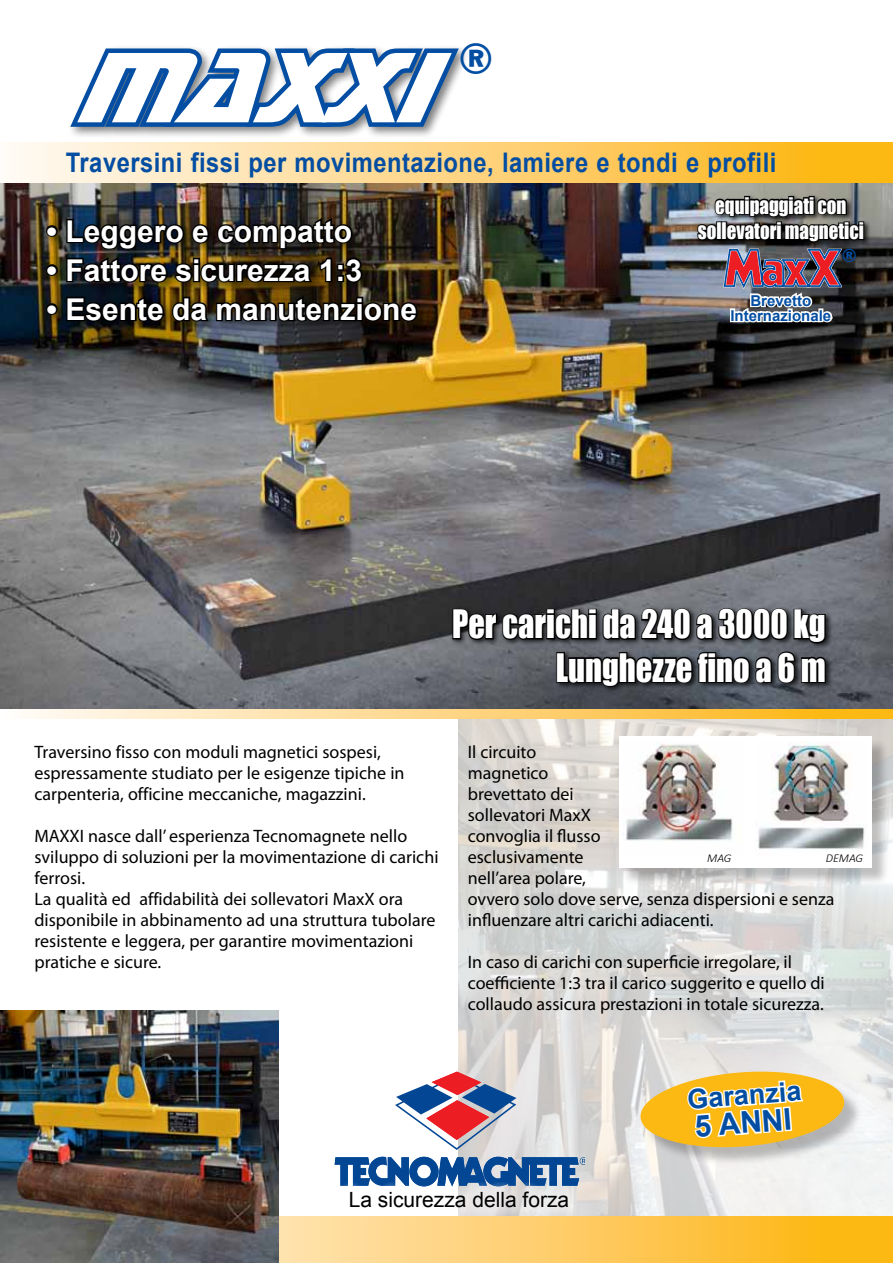
<style>
.page{position:relative;width:893px;height:1263px;background:#fff}
.page>*{position:absolute;margin:0;border:0;box-sizing:border-box;transform-origin:0 0}
.t1{font:800 105px "Sonic Cut Thru BT";letter-spacing:-.01em;color:#fff}
.t2{font:800 42px "Sonic Cut Thru BT";color:#034ea2}
.t3{font:36px/43.2px "Impact";color:#fff;text-align:right;scale:.9 1}
.t4{font:700 30px "Arial";color:#fff}
.t5{font:700 30px "Arial";color:#034ea2}
.t6{font:700 27px "Arial";letter-spacing:.02em;color:#034ea2;scale:.88 1}
.t7{font:700 27px "Arial";letter-spacing:.02em;color:#034ea2}
.t8{font:21px/25.5px "Impact";color:#fff;text-align:center;scale:.9 1}
.t9{font:21px "Arial";color:#000}
.t10{font:18px/21px "Myriad Pro";color:#000}
.t11{font:800 18px "Sonic Cut Thru BT";color:#034ea2}
.t12{font:700 15px/15px "Arial";color:#034ea2;text-align:center}
.t13{font:italic 300 12px "Calibri";color:#000}
</style>
<div class="page">
<img style="left:459px;top:718px;width:434px;height:499px">
<svg style="left:335px;top:1157px;width:250px;height:29px;background:#4676ad"></svg>
<svg style="left:395px;top:1071px;width:121px;height:79px"></svg>
<img style="left:0;top:183px;width:893px;height:526px">
<div style="left:621px;top:738px;width:269px;height:148px;background:#000;opacity:.25"></div>
<div style="left:619px;top:736px;width:252px;height:131px;background:#fff"></div>
<img style="left:625px;top:744px;width:108px;height:97px">
<img style="left:755px;top:744px;width:111px;height:105px">
<div style="left:643px;top:1074px;width:219px;height:91px;background:#000;opacity:.25"></div>
<svg style="left:25px;top:709px;width:868px;height:9px;background:#fed580"></svg>
<svg style="left:70px;top:47px;width:396px;height:89px;background:#6184aa"></svg>
<div style="left:0;top:142px;width:893px;height:41px;background:linear-gradient(to right,#fff9f9,#feb30b)"></div>
<svg style="left:278px;top:1217px;width:615px;height:46px;background:#feca5d"></svg>
<img style="left:0;top:1010px;width:278px;height:253px">
<div style="left:43px;top:215px;width:387px;height:118px;background:#000;opacity:.5"></div>
<img style="left:44px;top:215px;width:321px;height:70px">
<svg style="left:44px;top:293px;width:376px;height:31px;background:#1c160b"></svg>
<svg style="left:639px;top:1066px;width:207px;height:85px"></svg>
<div style="left:339px;top:1181px;width:240px;height:36px;background:#fff;opacity:.75"></div>
<div style="left:450px;top:606px;width:383px;height:87px;background:#000;opacity:.75"></div>
<svg style="left:451px;top:598px;width:376px;height:90px;background:#35373b"></svg>
<div style="left:696px;top:194px;width:176px;height:56px;background:#000;opacity:.75"></div>
<img style="left:696px;top:196px;width:168px;height:129px">
<h1 class="t1" style="left:87px;top:18px;width:357px">MAXXI</h1>
<h2 class="t2" style="left:459px;top:33px;width:36px">®</h2>
<h3 class="t6" style="left:66px;top:144px;width:809px">Traversini fissi per movimentazione, lamiere e tondi e profili</h3>
<h3 class="t4" style="left:47px;top:211px;width:307px">• Leggero e compatto</h3>
<h3 class="t4" style="left:47px;top:250px;width:317px">• Fattore sicurezza 1:3</h3>
<h3 class="t4" style="left:47px;top:289px;width:372px">• Esente da manutenzione</h3>
<p class="t8" style="left:698px;top:192px;width:186px">equipaggiati con sollevatori magnetici</p>
<p class="t11" style="left:842px;top:244px;width:16px">®</p>
<p class="t12" style="left:730px;top:293px;width:102px">Brevetto<br>Internazionale</p>
<h3 class="t3" style="left:452px;top:602px;width:417px">Per carichi da 240 a 3000 kg<br>Lunghezze fino a 6 m</h3>
<p class="t10" style="left:34px;top:741px;width:372px">Traversino fisso con moduli magnetici sospesi, espressamente studiato per le esigenze tipiche in carpenteria, officine meccaniche, magazzini.</p>
<p class="t10" style="left:34px;top:825px;width:406px">MAXXI nasce dall’ esperienza Tecnomagnete nello sviluppo di soluzioni per la movimentazione di carichi ferrosi.<br>La qualità ed affidabilità dei sollevatori MaxX ora disponibile in abbinamento ad una struttura tubolare resistente e leggera, per garantire movimentazioni pratiche e sicure.</p>
<p class="t10" style="left:468px;top:741px;width:368px">Il circuito<br>magnetico<br>brevettato dei<br>sollevatori MaxX<br>convoglia il flusso<br>esclusivamente<br>nell’area polare,<br>ovvero solo dove serve, senza dispersioni e senza influenzare altri carichi adiacenti.</p>
<p class="t10" style="left:468px;top:951px;width:358px">In caso di carichi con superficie irregolare, il coefficiente 1:3 tra il carico suggerito e quello di collaudo assicura prestazioni in totale sicurezza.</p>
<p class="t13" style="left:707px;top:851px;width:26px">MAG</p>
<p class="t13" style="left:826px;top:851px;width:39px">DEMAG</p>
<h3 class="t7" style="left:686px;top:1082px;width:116px;rotate:-5deg">Garanzia</h3>
<h3 class="t5" style="left:693px;top:1107px;width:99px;rotate:-5deg">5 ANNI</h3>
<p class="t9" style="left:349px;top:1186px;width:222px">La sicurezza della forza</p>
</div>
